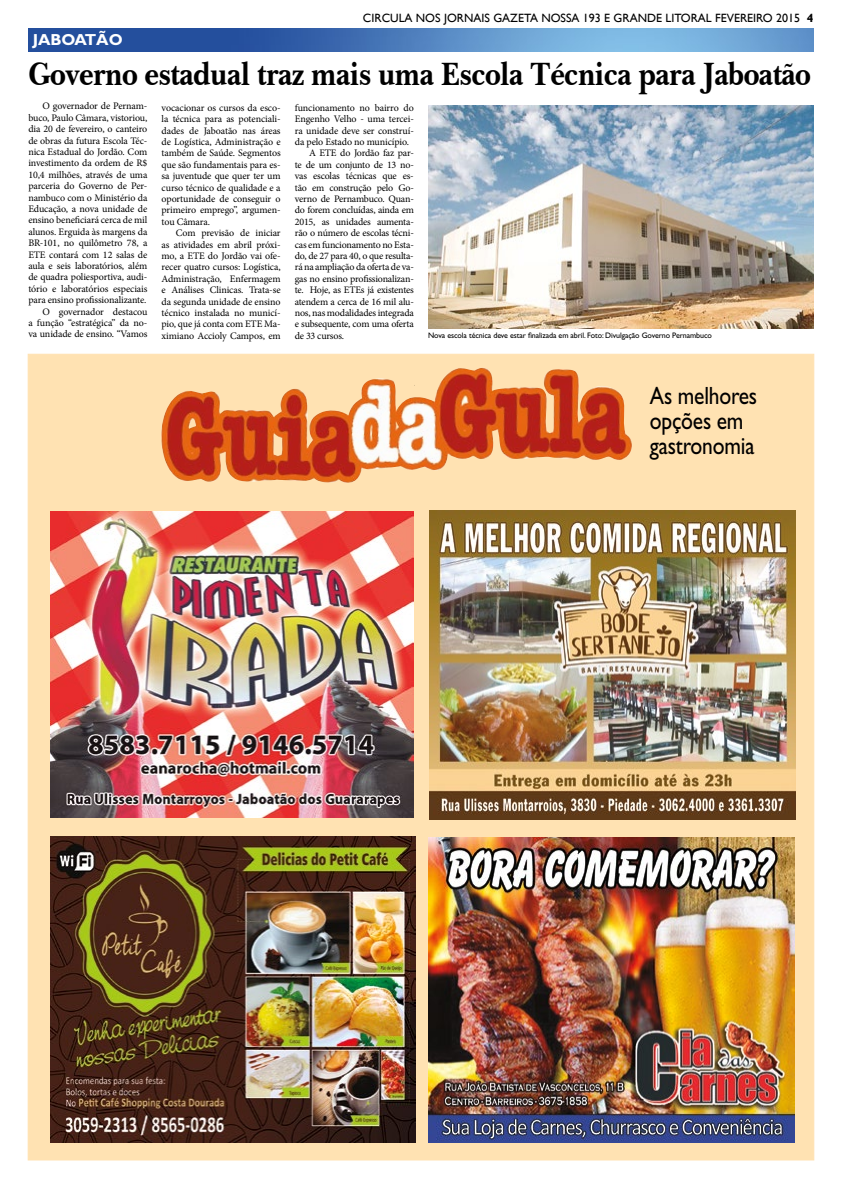
<style>
.page{position:relative;width:842px;height:1191px;background:#fff}
.page>*{position:absolute;margin:0;border:0;box-sizing:border-box;transform-origin:0 0}
.t1{font:700 33px "Baskerville BT";letter-spacing:-.02em;color:#000;scale:.87 1}
.t2{font:25px/25px "Gill Sans";letter-spacing:-.01em;color:#000;scale:.86 1}
.t3{font:700 16px "Gill Sans";color:#fff}
.t4{font:12px "Gill Sans";color:#000}
.t5{font:10px/11.4px "Minion Pro";letter-spacing:-.015em;color:#000;text-align:justify}
.t6{font:8px "Gill Sans";letter-spacing:-.01em;color:#000}
.s1{font-weight:700}
</style>
<div class="page">
<img style="left:28px;top:28px;width:786px;height:23px">
<div style="left:28px;top:354px;width:786px;height:806px;background:#ffe2b2"></div>
<img style="left:161px;top:368px;width:471px;height:115px">
<img style="left:430px;top:510px;width:366px;height:309px">
<img style="left:51px;top:511px;width:363px;height:306px">
<img style="left:50px;top:836px;width:365px;height:306px">
<img style="left:428px;top:106px;width:386px;height:223px">
<img style="left:428px;top:838px;width:366px;height:304px">
<p class="t4" style="left:363px;top:11px;width:452px">CIRCULA NOS JORNAIS GAZETA NOSSA 193 E GRANDE LITORAL FEVEREIRO 2015 <span class="s1">4</span></p>
<h3 class="t3" style="left:33px;top:30px;width:91px">jab oatão</h3>
<h1 class="t1" style="left:28px;top:51px;width:901px">Governo estadual traz mais uma Escola Técnica para Jaboatão</h1>
<p class="t5" style="left:28px;top:100px;width:121px;text-align:right">O governador de Pernam&shy;buco, Paulo Câmara, vistoriou, dia 20 de fevereiro, o canteiro de obras da futura Escola Téc&shy;nica Estadual do Jordão. Com investimento da ordem de R$<br>10,4 milhões, através de uma parceria do Governo de Per&shy;nambuco com o Ministério da<br>Educação, a nova unidade de ensino beneficiará cerca de mil alunos. Erguida às margens da<br>BR-101, no quilômetro 78, a<br>ETE contará com 12 salas de aula e seis laboratórios, além de quadra poliesportiva, audi&shy;tório e laboratórios especiais para ensino profissionalizante.<br>O governador destacou<br>a função “estratégica” da no&shy;va unidade de ensino. “Vamos</p>
<p class="t5" style="left:162px;top:102px;width:121px">vocacionar os cursos da esco&shy;la técnica para as potenciali&shy;dades de Jaboatão nas áreas de Logística, Administração e também de Saúde. Segmentos que são fundamentais para es&shy;sa juventude que quer ter um curso técnico de qualidade e a oportunidade de conseguir o primeiro emprego”, argumen&shy;tou Câmara.</p>
<p class="t5" style="left:295px;top:102px;width:121px">funcionamento no bairro do</p>
<p class="t5" style="left:295px;top:113px;width:121px">Engenho Velho - uma tercei-</p>
<p class="t5" style="left:295px;top:125px;width:121px">ra unidade deve ser construí-</p>
<p class="t5" style="left:295px;top:136px;width:116px">da pelo Estado no município.</p>
<p class="t5" style="left:309px;top:147px;width:106px">A ETE do Jordão faz par-</p>
<p class="t5" style="left:295px;top:159px;width:121px">te de um conjunto de 13 no-</p>
<p class="t5" style="left:295px;top:170px;width:121px">vas escolas técnicas que es-</p>
<p class="t5" style="left:295px;top:182px;width:121px">tão em construção pelo Go-</p>
<p class="t5" style="left:295px;top:193px;width:121px">verno de Pernambuco. Quan-</p>
<p class="t5" style="left:295px;top:204px;width:121px">do forem concluídas, ainda em</p>
<p class="t5" style="left:295px;top:216px;width:121px">2015, as unidades aumenta-</p>
<p class="t5" style="left:295px;top:227px;width:121px">rão o número de escolas técni-</p>
<p class="t5" style="left:295px;top:239px;width:121px">cas em funcionamento no Esta-</p>
<p class="t5" style="left:295px;top:250px;width:121px">do, de 27 para 40, o que resulta-</p>
<p class="t5" style="left:295px;top:261px;width:121px">rá na ampliação da oferta de va-</p>
<p class="t5" style="left:295px;top:273px;width:121px">gas no ensino profissionalizan-</p>
<p class="t5" style="left:295px;top:284px;width:121px">te. Hoje, as ETEs já existentes</p>
<p class="t5" style="left:295px;top:296px;width:121px">atendem a cerca de 16 mil alu-</p>
<p class="t5" style="left:295px;top:307px;width:121px">nos, nas modalidades integrada</p>
<p class="t5" style="left:295px;top:318px;width:121px">e subsequente, com uma oferta</p>
<p class="t5" style="left:295px;top:330px;width:51px">de 33 cursos.</p>
<p class="t6" style="left:428px;top:330px;width:285px">Nova escola técnica deve estar finalizada em abril. Foto: Divulgação Governo Pernambuco</p>
<p class="t5" style="left:162px;top:227px;width:121px;text-indent:14px">Com previsão de iniciar as atividades em abril próxi&shy;mo, a ETE do Jordão vai ofe&shy;recer quatro cursos: Logística, Administração, Enfermagem e Análises Clinicas. Trata-se da segunda unidade de ensino técnico instalada no municí&shy;pio, que já conta com ETE Ma&shy;ximiano Accioly Campos, em</p>
<h2 class="t2" style="left:650px;top:383px;width:126px">As melhores opções em gastronomia</h2>
</div>
